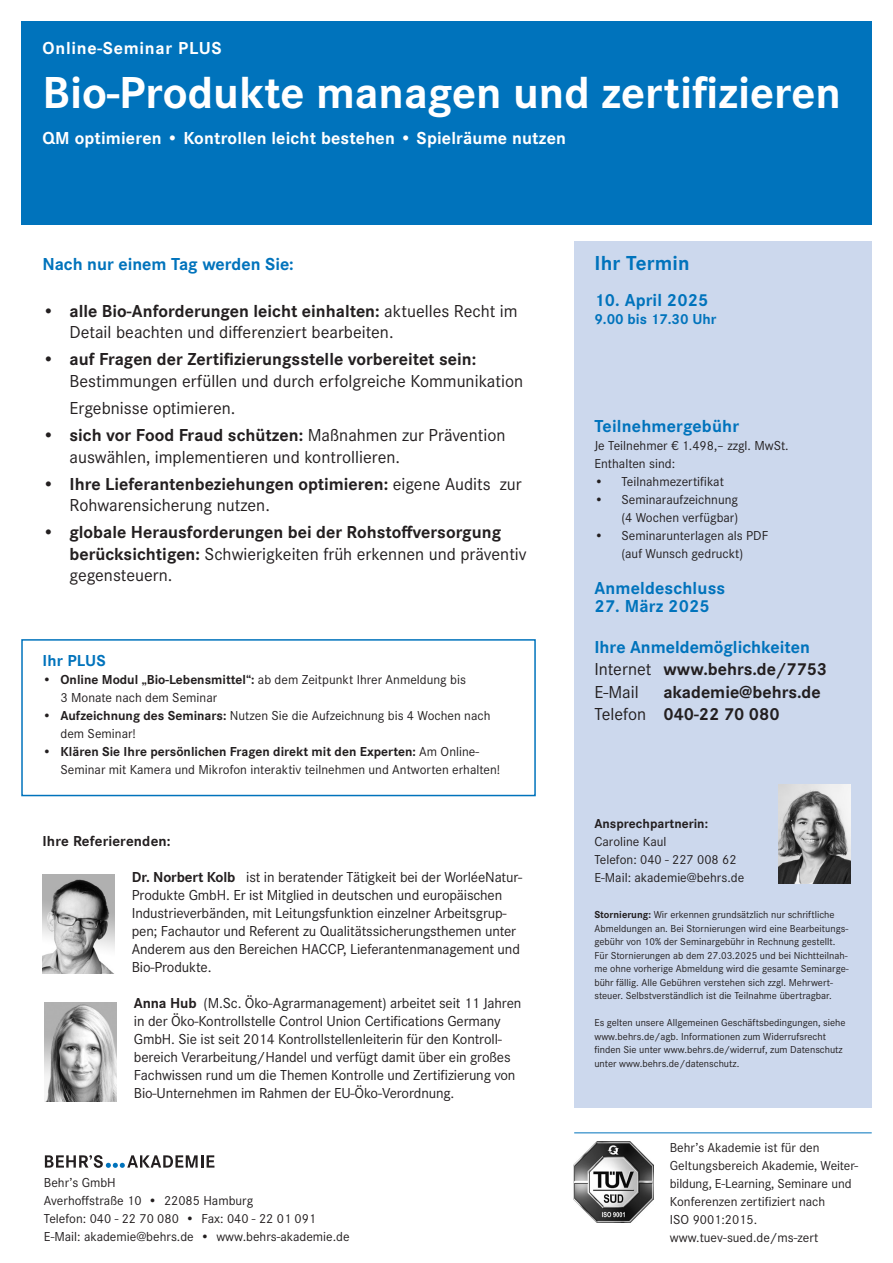
<style>
.page{position:relative;width:893px;height:1263px;background:#fff}
.page>*{position:absolute;margin:0;border:0;box-sizing:border-box;transform-origin:0 0}
.Cover___Titel{font:700 46.5px "Corporate S";color:#fff}
.Cover___Datum{font:700 21px "Corporate S";letter-spacing:.01em;color:#0073bc}
.t1{font:18px/21.6px "Corporate S";color:#231f20}
.t2{font:700 18px/21.6px "Corporate S";color:#231f20}
.Cover___Titel-2{font:700 18px "Corporate S";letter-spacing:.01em;color:#fff}
.Cover_Aufzählung_11pt{font:700 18px "Corporate S";color:#0073bc}
.Cover___Datum-2{font:700 18px "Corporate S";letter-spacing:.01em;color:#0073bc}
.Überschrift_11_pt{font:700 18px "Corporate S";letter-spacing:.01em;color:#0073bc}
.Cover___Reihe{font:700 18px "Corporate S";letter-spacing:.04em;color:#fff}
.Überschrift___11pt___weiß{font:700 16.5px "Corporate S";letter-spacing:.01em;color:#0073bc}
.Fließtext_9pt{font:15px/18px "Corporate S";letter-spacing:-.01em;color:#231f20}
.Überschrift_11_pt-2{font:700 15px "Corporate S";letter-spacing:.01em;color:#231f20}
.Cover___Datum-3{font:700 15px "Corporate S";color:#0073bc}
.Überschrift___11pt___weiß-2{font:13.5px/18px "Corporate S";color:#231f20}
.Fließtext_9pt-2{font:13.5px/18px "Corporate S";color:#231f20}
.Fließtext_9pt-3{font:700 13.5px/18px "Corporate S";color:#231f20}
.Bibliografie_7pt___Kombiangebot{font:10.5px/13.5px "Corporate S";color:#231f20}
.s1{font-weight:700}
.s2{font-weight:400}
</style>
<div class="page">
<div style="left:574px;top:241px;width:298px;height:867px;background:#ccd8ed"></div>
<div style="left:21px;top:21px;width:851px;height:203px;background:#0073bc"></div>
<img style="left:779px;top:784px;width:71px;height:99px">
<img style="left:573px;top:1141px;width:81px;height:81px">
<hr style="left:574px;top:1132px;width:298px;height:1px;background:#0073bc">
<svg style="left:45px;top:1155px;width:169px;height:13px"></svg>
<div style="left:21px;top:639px;width:515px;height:157px;border:2px solid #0073bc"></div>
<img style="left:43px;top:875px;width:72px;height:99px">
<img style="left:45px;top:1002px;width:72px;height:99px">
<p class="Cover___Reihe" style="left:43px;top:34px;width:181px">Online-Seminar PLUS</p>
<p class="Cover___Titel" style="left:43px;top:56px;width:800px">Bio-Produkte managen und zertifizieren</p>
<p class="Cover___Titel-2" style="left:43px;top:124px;width:525px">QM optimieren • Kontrollen leicht bestehen • Spielräume nutzen</p>
<p class="Cover_Aufzählung_11pt" style="left:43px;top:250px;width:253px">Nach nur einem Tag werden Sie:</p>
<p class="t1" style="left:70px;top:299px;width:450px;text-indent:-27px">• <span class="s1">alle Bio-Anforderungen leicht einhalten:</span> aktuelles Recht im<br>Detail beachten und differenziert bearbeiten.</p>
<p class="t1" style="left:70px;top:347px;width:455px;text-indent:-27px">• <span class="s1">auf Fragen der Zertifizierungsstelle vorbereitet sein:<br></span>Bestimmungen erfüllen und durch erfolgreiche Kommunikation</p>
<p class="t1" style="left:70px;top:396px;width:167px">Ergebnisse optimieren.</p>
<p class="t1" style="left:70px;top:423px;width:438px;text-indent:-27px">• <span class="s1">sich vor Food Fraud schützen:</span> Maßnahmen zur Prävention auswählen, implementieren und kontrollieren.</p>
<p class="t1" style="left:70px;top:472px;width:454px;text-indent:-27px">• <span class="s1">Ihre Lieferantenbeziehungen optimieren:</span> eigene Audits zur<br>Rohwarensicherung nutzen.</p>
<p class="t2" style="left:70px;top:520px;width:459px;text-indent:-27px"><span class="s2">•</span> globale Herausforderungen bei der Rohstoffversorgung berücksichtigen: <span class="s2">Schwierigkeiten früh erkennen und präventiv gegensteuern.</span></p>
<p class="Überschrift___11pt___weiß" style="left:43px;top:648px;width:65px">Ihr PLUS</p>
<p class="Überschrift___11pt___weiß-2" style="left:43px;top:670px;width:425px">• <span class="s1">Online Modul „Bio-Lebensmittel“:</span> ab dem Zeitpunkt Ihrer Anmeldung bis</p>
<p class="Überschrift___11pt___weiß-2" style="left:61px;top:688px;width:158px">3 Monate nach dem Seminar</p>
<p class="Überschrift___11pt___weiß-2" style="left:61px;top:706px;width:431px;text-indent:-18px">• <span class="s1">Aufzeichnung des Seminars:</span> Nutzen Sie die Aufzeichnung bis 4 Wochen nach dem Seminar!</p>
<p class="Überschrift___11pt___weiß-2" style="left:61px;top:742px;width:441px;text-indent:-18px">• <span class="s1">Klären Sie Ihre persönlichen Fragen direkt mit den Experten:</span> Am Online-<br>Seminar mit Kamera und Mikrofon interaktiv teilnehmen und Antworten erhalten!</p>
<p class="Überschrift_11_pt-2" style="left:43px;top:829px;width:130px">Ihre Referierenden:</p>
<p class="Fließtext_9pt" style="left:132px;top:867px;width:392px"><span class="s1">Dr. Norbert Kolb</span> ist in beratender Tätigkeit bei der WorléeNatur-Produkte GmbH. Er ist Mitglied in deutschen und europäischen Industrieverbänden, mit Leitungsfunktion einzelner Arbeitsgrup&shy;pen; Fachautor und Referent zu Qualitätssicherungsthemen unter Anderem aus den Bereichen HACCP, Lieferantenmanagement und Bio-Produkte.</p>
<p class="Fließtext_9pt" style="left:134px;top:993px;width:389px"><span class="s1">Anna Hub</span> (M.Sc. Öko-Agrarmanagement) arbeitet seit 11 Jahren in der Öko-Kontrollstelle Control Union Certifications Germany GmbH. Sie ist seit 2014 Kontrollstellenleiterin für den Kontroll&shy;bereich Verarbeitung/Handel und verfügt damit über ein großes Fachwissen rund um die Themen Kontrolle und Zertifizierung von Bio-Unternehmen im Rahmen der EU-Öko-Verordnung.</p>
<p class="Überschrift___11pt___weiß-2" style="left:44px;top:1172px;width:73px">Behr’s GmbH</p>
<p class="Überschrift___11pt___weiß-2" style="left:44px;top:1190px;width:211px">Averhoffstraße 10 • 22085 Hamburg</p>
<p class="Überschrift___11pt___weiß-2" style="left:44px;top:1208px;width:274px">Telefon: 040 - 22 70 080 • Fax: 040 - 22 01 091</p>
<p class="Überschrift___11pt___weiß-2" style="left:44px;top:1226px;width:307px">E-Mail: akademie@behrs.de • www.behrs-akademie.de</p>
<p class="Cover___Datum" style="left:594px;top:246px;width:97px">Ihr Termin</p>
<p class="Cover___Datum-2" style="left:594px;top:286px;width:116px">10. April 2025</p>
<p class="Cover___Datum-3" style="left:594px;top:307px;width:124px">9.00 bis 17.30 Uhr</p>
<p class="Cover___Datum-2" style="left:594px;top:412px;width:146px">Teilnehmergebühr</p>
<p class="Fließtext_9pt-2" style="left:594px;top:436px;width:196px">Je Teilnehmer € 1.498,– zzgl. MwSt.<br>Enthalten sind:</p>
<p class="Überschrift___11pt___weiß-2" style="left:594px;top:472px;width:131px">• Teilnahmezertifikat</p>
<p class="Überschrift___11pt___weiß-2" style="left:594px;top:490px;width:145px;text-align:right">• Seminaraufzeichnung (4 Wochen verfügbar)</p>
<p class="Überschrift___11pt___weiß-2" style="left:594px;top:526px;width:175px;text-align:center">• Seminarunterlagen als PDF (auf Wunsch gedruckt)</p>
<p class="Überschrift_11_pt" style="left:594px;top:574px;width:132px">Anmeldeschluss</p>
<p class="Überschrift_11_pt" style="left:594px;top:592px;width:117px">27. März 2025</p>
<p class="Cover_Aufzählung_11pt" style="left:594px;top:632px;width:217px">Ihre Anmeldemöglichkeiten</p>
<p class="t2" style="left:594px;top:657px;width:234px"><span class="s2">Internet</span> www.behrs.de/7753</p>
<p class="t1" style="left:594px;top:679px;width:46px">E-Mail</p>
<p class="t2" style="left:663px;top:679px;width:159px">akademie@behrs.de</p>
<p class="t2" style="left:594px;top:702px;width:187px"><span class="s2">Telefon</span> 040-22 70 080</p>
<p class="Fließtext_9pt-3" style="left:594px;top:813px;width:115px">Ansprechpartnerin:<br><span class="s2">Caroline Kaul</span></p>
<p class="Fließtext_9pt-2" style="left:594px;top:850px;width:144px">Telefon: 040 - 227 008 62</p>
<p class="Fließtext_9pt-2" style="left:594px;top:868px;width:151px">E-Mail: akademie@behrs.de</p>
<p class="Bibliografie_7pt___Kombiangebot" style="left:594px;top:907px;width:256px"><span class="s1">Stornierung:</span> Wir erkennen grundsätzlich nur schriftliche Abmeldungen an. Bei Stornierungen wird eine Bearbeitungs&shy;gebühr von 10% der Seminargebühr in Rechnung gestellt.<br>Für Stornierungen ab dem 27.03.2025 und bei Nichtteilnah&shy;me ohne vorherige Abmeldung wird die gesamte Seminarge&shy;bühr fällig. Alle Gebühren verstehen sich zzgl. Mehrwert&shy;steuer. Selbstverständlich ist die Teilnahme übertragbar.</p>
<p class="Bibliografie_7pt___Kombiangebot" style="left:594px;top:1015px;width:253px">Es gelten unsere Allgemeinen Geschäftsbedingungen, siehe www.behrs.de/agb. Informationen zum Widerrufsrecht finden Sie unter www.behrs.de/widerruf, zum Datenschutz unter www.behrs.de/datenschutz.</p>
<p class="Fließtext_9pt-2" style="left:670px;top:1138px;width:190px">Behr’s Akademie ist für den<br>Geltungsbereich Akademie, Weiter&shy;bildung, E-Learning, Seminare und<br>Konferenzen zertifiziert nach</p>
<p class="Fließtext_9pt-2" style="left:670px;top:1210px;width:150px">ISO 9001:2015. www.tuev-sued.de/ms-zert</p>
</div>
